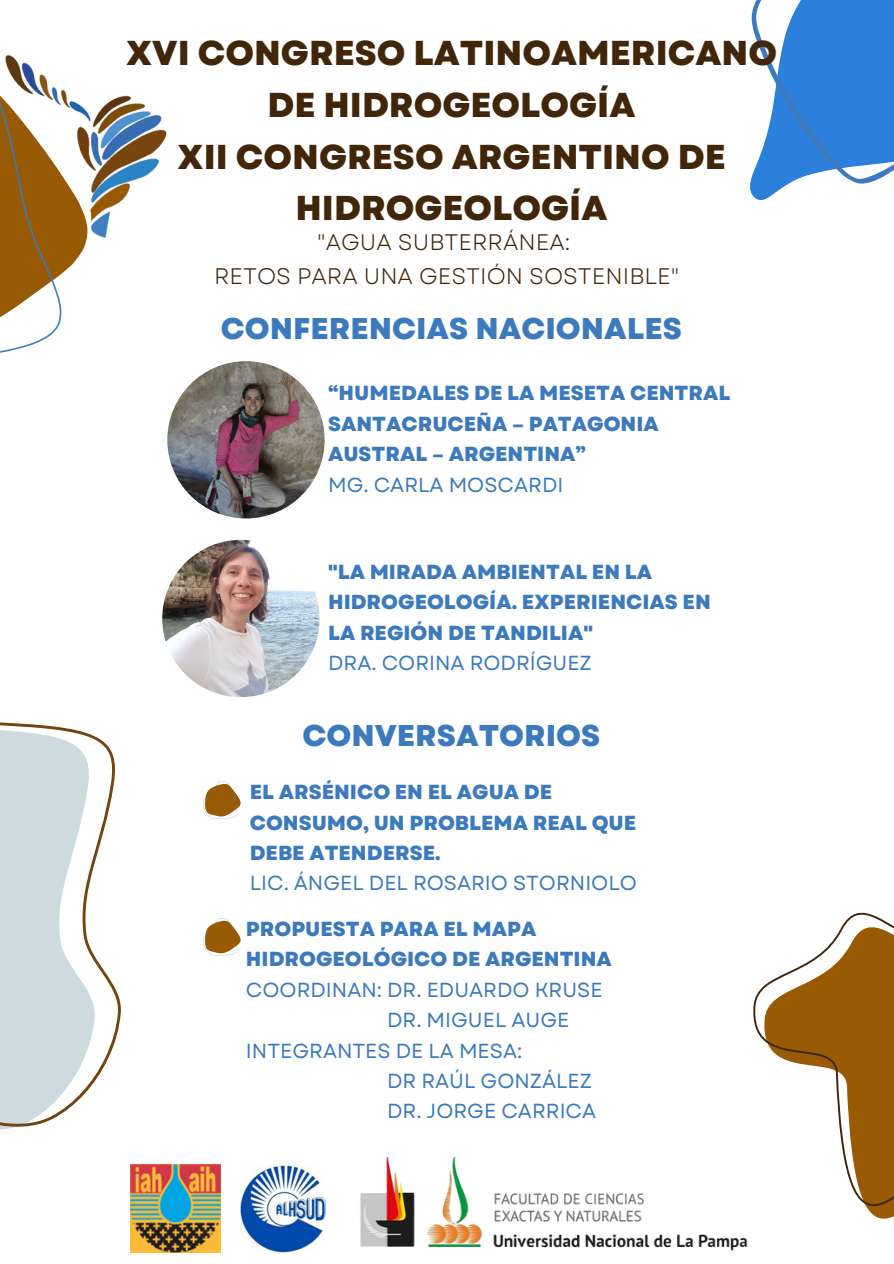
<style>
.page{position:relative;width:894px;height:1264px;background:#fff}
.page>*{position:absolute;margin:0;border:0;box-sizing:border-box;transform-origin:0 0}
.t1{font:800 34.5px/51.8px "Garet";color:#42260a;text-align:center}
.t2{font:800 30px "Garet";color:#3c7abd}
.t3{font:22.5px "Garet";color:#42260a}
.t4{font:800 20.25px/30.3px "Garet";color:#3c7abd}
.t5{font:20.25px "Garet";color:#3c7abd}
</style>
<div class="page">
<svg style="left:750px;top:0;width:143px;height:200px"></svg>
<svg style="left:0;top:241px;width:86px;height:112px"></svg>
<img style="left:240px;top:1164px;width:84px;height:88px">
<img style="left:130px;top:1164px;width:90px;height:88px">
<img style="left:324px;top:1157px;width:424px;height:94px">
<svg style="left:753px;top:912px;width:140px;height:307px"></svg>
<svg style="left:0;top:671px;width:232px;height:459px"></svg>
<img style="left:0;top:55px;width:167px;height:186px">
<img style="left:167px;top:361px;width:157px;height:157px;border-radius:50%">
<img style="left:162px;top:540px;width:157px;height:157px;border-radius:50%">
<svg style="left:202px;top:781px;width:39px;height:38px"></svg>
<svg style="left:202px;top:917px;width:39px;height:39px"></svg>
<p class="t1" style="left:126px;top:27px;width:652px">XVI CONGRESO LATINOAMERICANO<br>DE HIDROGEOLOGÍA<br>XII CONGRESO ARGENTINO DE<br>HIDROGEOLOGÍA</p>
<p class="t3" style="left:317px;top:226px;width:254px">"AGUA SUBTERRÁNEA:</p>
<h2 class="t3" style="left:214px;top:260px;width:467px">RETOS PARA UNA GESTIÓN SOSTENIBLE"</h2>
<p class="t2" style="left:221px;top:307px;width:462px">CONFERENCIAS NACIONALES</p>
<p class="t4" style="left:328px;top:378px;width:403px">“HUMEDALES DE LA MESETA CENTRAL<br>SANTACRUCEÑA – PATAGONIA<br>AUSTRAL – ARGENTINA”</p>
<p class="t5" style="left:328px;top:470px;width:237px">MG. CARLA MOSCARDI</p>
<p class="t4" style="left:328px;top:557px;width:384px">"LA MIRADA AMBIENTAL EN LA<br>HIDROGEOLOGÍA. EXPERIENCIAS EN<br>LA REGIÓN DE TANDILIA"</p>
<p class="t5" style="left:328px;top:648px;width:265px">DRA. CORINA RODRÍGUEZ</p>
<p class="t2" style="left:302px;top:713px;width:299px">CONVERSATORIOS</p>
<h2 class="t4" style="left:250px;top:777px;width:388px">EL ARSÉNICO EN EL AGUA DE<br>CONSUMO, UN PROBLEMA REAL QUE<br>DEBE ATENDERSE.</h2>
<p class="t5" style="left:250px;top:868px;width:388px">LIC. ÁNGEL DEL ROSARIO STORNIOLO</p>
<p class="t4" style="left:246px;top:913px;width:367px">PROPUESTA PARA EL MAPA<br>HIDROGEOLÓGICO DE ARGENTINA</p>
<p class="t5" style="left:246px;top:975px;width:358px">COORDINAN: DR. EDUARDO KRUSE</p>
<p class="t5" style="left:387px;top:1005px;width:184px">DR. MIGUEL AUGE</p>
<p class="t5" style="left:246px;top:1035px;width:278px">INTEGRANTES DE LA MESA:</p>
<p class="t5" style="left:387px;top:1066px;width:206px">DR RAÚL GONZÁLEZ</p>
<p class="t5" style="left:387px;top:1096px;width:211px">DR. JORGE CARRICA</p>
</div>
